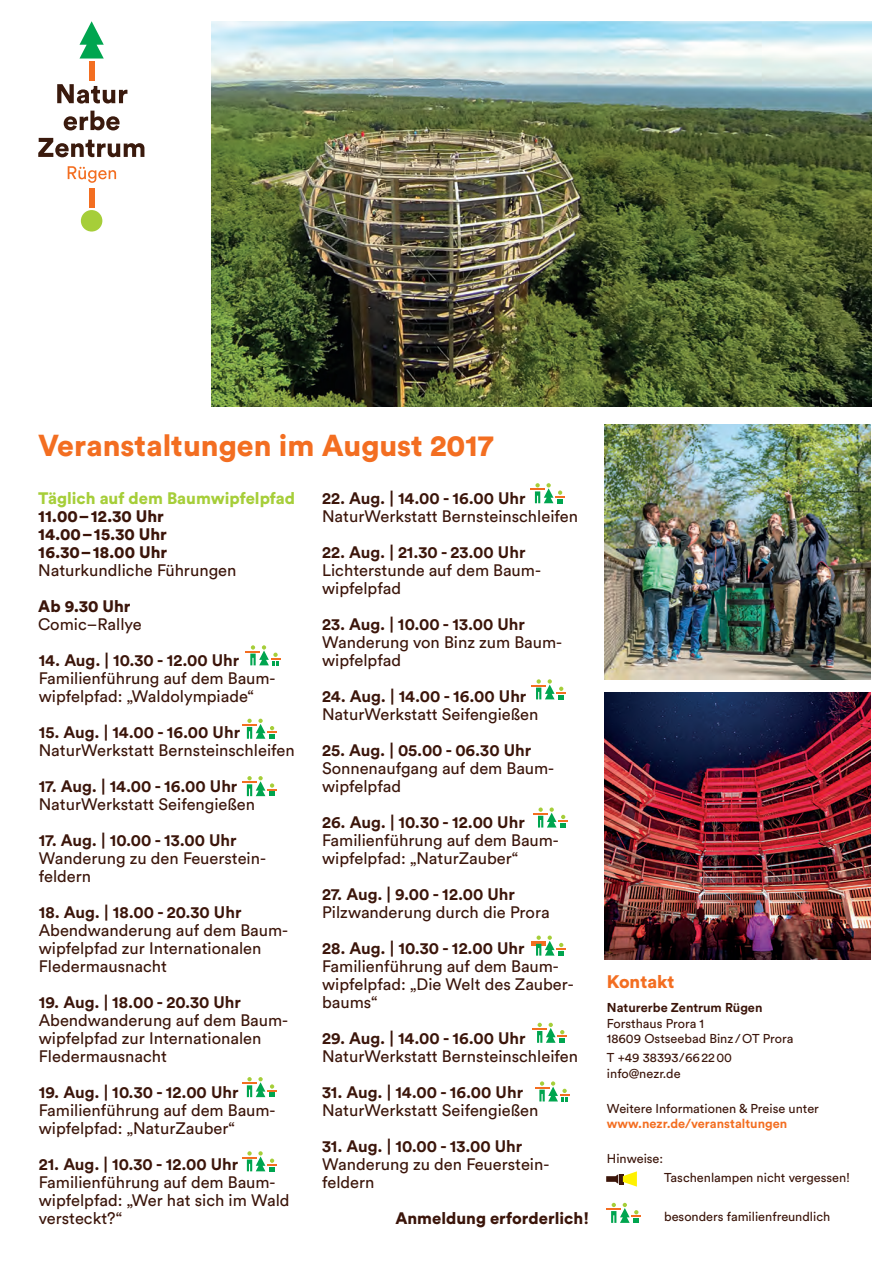
<style>
.page{position:relative;width:893px;height:1263px;background:#fff}
.page>*{position:absolute;margin:0;border:0;box-sizing:border-box;transform-origin:0 0}
.t1{font:900 30px "Circular Pro";color:#f36e21}
.t2{font:900 18px "Circular Pro";color:#f36e21}
.t3{font:16.5px/18px "Circular Pro";color:#3b150a}
.t4{font:700 16.5px "Circular Pro";color:#3b150a}
.t5{font:900 16.5px/18px "Circular Pro";color:#3b150a}
.t6{font:900 16.5px "Circular Pro";color:#a6ce39}
.t7{font:12.75px/15.3px "Circular Pro";color:#3b150a}
.t8{font:700 12.75px "Circular Pro";color:#f36e21}
.t9{font:700 12.75px "Circular Pro";color:#3b150a}
</style>
<div class="page">
<img style="left:211px;top:21px;width:661px;height:385px">
<img style="left:605px;top:424px;width:265px;height:255px">
<img style="left:605px;top:692px;width:265px;height:268px">
<svg style="left:606px;top:1171px;width:31px;height:16px"></svg>
<div style="left:89px;top:61px;width:5px;height:20px;background:#f36e21"></div>
<svg style="left:79px;top:21px;width:25px;height:38px"></svg>
<div style="left:89px;top:188px;width:5px;height:20px;background:#f36e21"></div>
<div style="left:81px;top:210px;width:21px;height:22px;background:#a6ce39;border-radius:50%"></div>
<svg style="left:57px;top:84px;width:70px;height:20px"></svg>
<svg style="left:64px;top:111px;width:56px;height:19px"></svg>
<svg style="left:38px;top:138px;width:106px;height:19px"></svg>
<svg style="left:68px;top:166px;width:48px;height:17px"></svg>
<svg style="left:607px;top:1203px;width:34px;height:20px"></svg>
<svg style="left:246px;top:645px;width:34px;height:20px"></svg>
<svg style="left:242px;top:719px;width:35px;height:20px"></svg>
<svg style="left:242px;top:776px;width:35px;height:20px"></svg>
<svg style="left:242px;top:1077px;width:35px;height:20px"></svg>
<svg style="left:242px;top:1151px;width:35px;height:20px"></svg>
<hr style="left:531px;top:941px;width:15px;height:4px;background:#f36e21">
<svg style="left:536px;top:935px;width:30px;height:21px"></svg>
<svg style="left:533px;top:1023px;width:34px;height:20px"></svg>
<svg style="left:535px;top:1081px;width:34px;height:20px"></svg>
<svg style="left:531px;top:679px;width:35px;height:20px"></svg>
<svg style="left:533px;top:807px;width:35px;height:20px"></svg>
<svg style="left:530px;top:483px;width:35px;height:20px"></svg>
<h1 class="t1" style="left:38px;top:424px;width:457px">Veranstaltungen im August 2017</h1>
<p class="t6" style="left:38px;top:487px;width:258px">Täglich auf dem Baumwipfelpfad</p>
<p class="t5" style="left:38px;top:507px;width:130px">11.00–12.30 Uhr<br>14.00–15.30 Uhr<br>16.30–18.00 Uhr</p>
<p class="t3" style="left:38px;top:560px;width:200px">Naturkundliche Führungen</p>
<p class="t5" style="left:38px;top:597px;width:94px">Ab 9.30 Uhr</p>
<p class="t3" style="left:38px;top:615px;width:105px">Comic–Rallye</p>
<p class="t4" style="left:39px;top:649px;width:202px">14. Aug. | 10.30 - 12.00 Uhr</p>
<p class="t3" style="left:39px;top:668px;width:238px">Familienführung auf dem Baum&shy;wipfelpfad: „Waldolympiade“</p>
<p class="t4" style="left:39px;top:721px;width:203px">15. Aug. | 14.00 - 16.00 Uhr</p>
<p class="t3" style="left:39px;top:740px;width:257px">NaturWerkstatt Bernsteinschleifen</p>
<p class="t4" style="left:39px;top:775px;width:200px">17. Aug. | 14.00 - 16.00 Uhr</p>
<p class="t3" style="left:39px;top:795px;width:218px">NaturWerkstatt Seifengießen</p>
<p class="t4" style="left:39px;top:829px;width:199px">17. Aug. | 10.00 - 13.00 Uhr</p>
<p class="t3" style="left:39px;top:849px;width:229px">Wanderung zu den Feuerstein&shy;feldern</p>
<p class="t4" style="left:39px;top:901px;width:204px">18. Aug. | 18.00 - 20.30 Uhr</p>
<p class="t3" style="left:39px;top:921px;width:251px">Abendwanderung auf dem Baum&shy;wipfelpfad zur Internationalen<br>Fledermausnacht</p>
<p class="t4" style="left:39px;top:991px;width:204px">19. Aug. | 18.00 - 20.30 Uhr</p>
<p class="t3" style="left:39px;top:1011px;width:251px">Abendwanderung auf dem Baum&shy;wipfelpfad zur Internationalen<br>Fledermausnacht</p>
<p class="t4" style="left:39px;top:1081px;width:201px">19. Aug. | 10.30 - 12.00 Uhr</p>
<p class="t3" style="left:39px;top:1101px;width:238px">Familienführung auf dem Baum&shy;wipfelpfad: „NaturZauber“</p>
<p class="t4" style="left:39px;top:1153px;width:201px">21. Aug. | 10.30 - 12.00 Uhr</p>
<p class="t3" style="left:39px;top:1173px;width:252px">Familienführung auf dem Baum&shy;wipfelpfad: „Wer hat sich im Wald versteckt?“</p>
<p class="t4" style="left:322px;top:487px;width:205px">22. Aug. | 14.00 - 16.00 Uhr</p>
<p class="t3" style="left:322px;top:507px;width:257px">NaturWerkstatt Bernsteinschleifen</p>
<p class="t4" style="left:322px;top:541px;width:205px">22. Aug. | 21.30 - 23.00 Uhr</p>
<p class="t3" style="left:322px;top:561px;width:220px">Lichterstunde auf dem Baum&shy;wipfelpfad</p>
<p class="t4" style="left:322px;top:613px;width:204px">23. Aug. | 10.00 - 13.00 Uhr</p>
<p class="t3" style="left:322px;top:633px;width:242px">Wanderung von Binz zum Baum&shy;wipfelpfad</p>
<p class="t4" style="left:322px;top:685px;width:206px">24. Aug. | 14.00 - 16.00 Uhr</p>
<p class="t3" style="left:322px;top:705px;width:218px">NaturWerkstatt Seifengießen</p>
<p class="t4" style="left:322px;top:739px;width:211px">25. Aug. | 05.00 - 06.30 Uhr</p>
<p class="t3" style="left:322px;top:759px;width:234px">Sonnenaufgang auf dem Baum&shy;wipfelpfad</p>
<p class="t4" style="left:322px;top:811px;width:204px">26. Aug. | 10.30 - 12.00 Uhr</p>
<p class="t3" style="left:322px;top:831px;width:238px">Familienführung auf dem Baum&shy;wipfelpfad: „NaturZauber“</p>
<p class="t4" style="left:322px;top:883px;width:194px">27. Aug. | 9.00 - 12.00 Uhr</p>
<p class="t3" style="left:322px;top:903px;width:229px">Pilzwanderung durch die Prora</p>
<p class="t4" style="left:322px;top:937px;width:204px">28. Aug. | 10.30 - 12.00 Uhr</p>
<p class="t3" style="left:322px;top:957px;width:253px">Familienführung auf dem Baum&shy;wipfelpfad: „Die Welt des Zauber&shy;baums“</p>
<p class="t4" style="left:322px;top:1027px;width:205px">29. Aug. | 14.00 - 16.00 Uhr</p>
<p class="t3" style="left:322px;top:1047px;width:257px">NaturWerkstatt Bernsteinschleifen</p>
<p class="t4" style="left:322px;top:1081px;width:203px">31. Aug. | 14.00 - 16.00 Uhr</p>
<p class="t3" style="left:322px;top:1101px;width:218px">NaturWerkstatt Seifengießen</p>
<p class="t4" style="left:322px;top:1135px;width:202px">31. Aug. | 10.00 - 13.00 Uhr</p>
<p class="t3" style="left:322px;top:1155px;width:229px">Wanderung zu den Feuerstein&shy;feldern</p>
<p class="t2" style="left:607px;top:969px;width:69px">Kontakt</p>
<p class="t9" style="left:607px;top:999px;width:157px">Naturerbe Zentrum Rügen</p>
<p class="t7" style="left:607px;top:1015px;width:188px">Forsthaus Prora 1<br>18609 Ostseebad Binz /OT Prora</p>
<p class="t7" style="left:607px;top:1050px;width:127px">T +49 38393/662200 info@nezr.de</p>
<p class="t7" style="left:607px;top:1100px;width:213px">Weitere Informationen &amp; Preise unter</p>
<p class="t8" style="left:607px;top:1114px;width:182px">www.nezr.de/veranstaltungen</p>
<p class="t7" style="left:607px;top:1150px;width:58px">Hinweise:</p>
<p class="t7" style="left:664px;top:1169px;width:188px">Taschenlampen nicht vergessen!</p>
<p class="t5" style="left:395px;top:1209px;width:195px">Anmeldung erforderlich!</p>
<p class="t7" style="left:664px;top:1209px;width:168px">besonders familienfreundlich</p>
</div>
